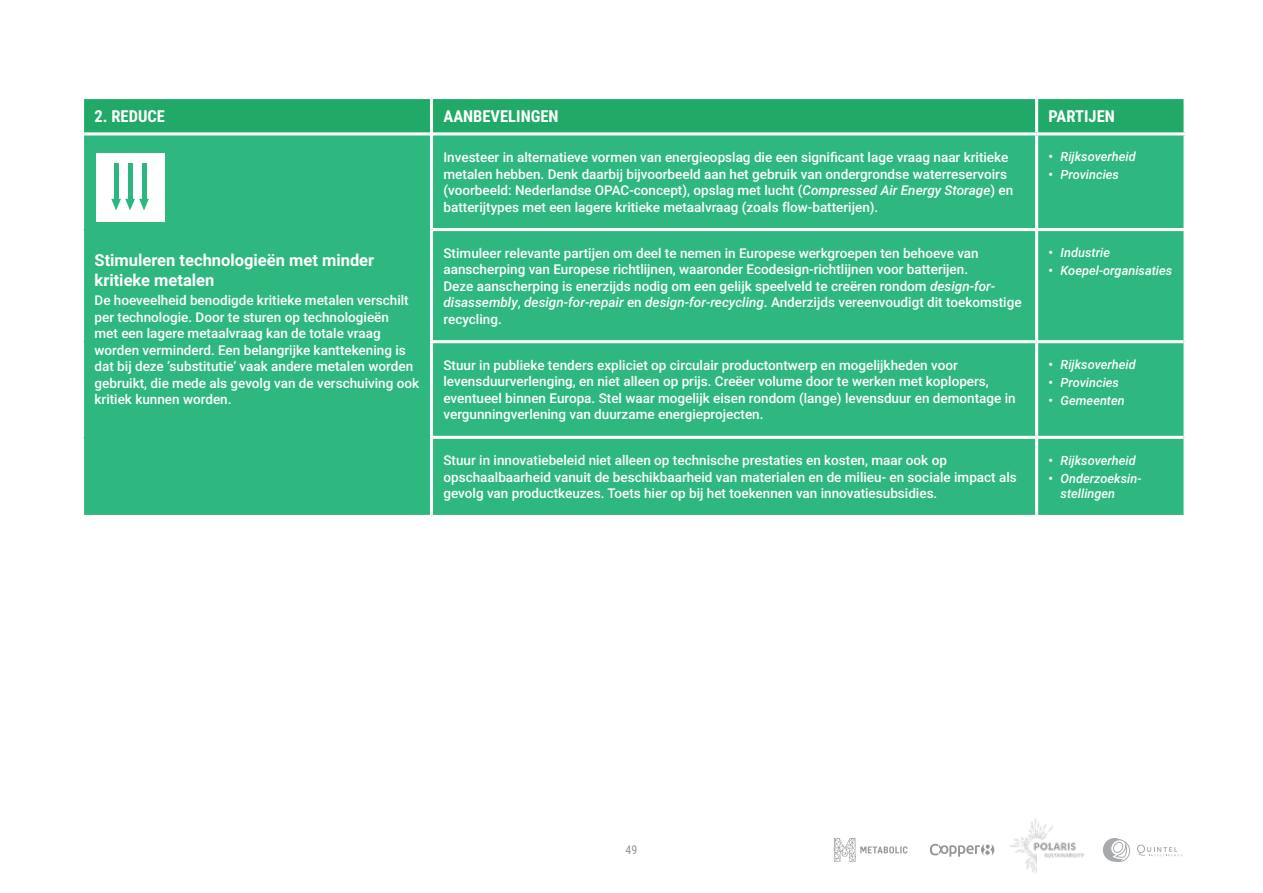
<style>
.page{position:relative;width:1263px;height:893px;background:#fff}
.page>*{position:absolute;margin:0;border:0;box-sizing:border-box;transform-origin:0 0}
.t1{font:700 16.5px/19.5px "Roboto";color:#fff}
.t2{font:700 16.5px "Roboto Condensed";color:#fff}
.t3{font:500 13.5px/16.5px "Roboto";color:#fff}
.t4{font:italic 500 12.75px/15px "Roboto";color:#fff}
.t5{font:12px "Roboto Condensed";color:#939598}
.s1{font-style:italic}
.s2{font-weight:700;font-style:normal}
</style>
<div class="page">
<svg style="left:1103px;top:838px;width:27px;height:24px"></svg>
<svg style="left:1137px;top:845px;width:45px;height:11px"></svg>
<svg style="left:834px;top:838px;width:73px;height:24px"></svg>
<svg style="left:930px;top:844px;width:64px;height:13px"></svg>
<img style="left:1009px;top:818px;width:75px;height:56px">
<div style="left:84px;top:99px;width:1099px;height:33px;background:#21a967"></div>
<div style="left:84px;top:135px;width:1099px;height:380px;background:#2eb880"></div>
<hr style="left:1035px;top:99px;width:3px;height:33px;background:#fff">
<hr style="left:1035px;top:135px;width:3px;height:93px;background:#fff">
<hr style="left:433px;top:228px;width:603px;height:3px;background:#fff">
<hr style="left:1036px;top:228px;width:150px;height:3px;background:#fff">
<hr style="left:1035px;top:231px;width:3px;height:109px;background:#fff">
<hr style="left:1035px;top:343px;width:3px;height:93px;background:#fff">
<hr style="left:1035px;top:439px;width:3px;height:76px;background:#fff">
<hr style="left:430px;top:340px;width:606px;height:3px;background:#fff">
<hr style="left:1036px;top:340px;width:147px;height:3px;background:#fff">
<hr style="left:430px;top:436px;width:606px;height:3px;background:#fff">
<hr style="left:1036px;top:436px;width:147px;height:3px;background:#fff">
<hr style="left:430px;top:99px;width:3px;height:35px;background:#fff">
<hr style="left:430px;top:134px;width:3px;height:96px;background:#fff">
<hr style="left:430px;top:230px;width:3px;height:110px;background:#fff">
<hr style="left:430px;top:343px;width:3px;height:93px;background:#fff">
<hr style="left:430px;top:439px;width:3px;height:76px;background:#fff">
<div style="left:96px;top:153px;width:69px;height:68px;background:#fff"></div>
<hr style="left:142px;top:163px;width:4px;height:38px;background:#2db780">
<hr style="left:128px;top:163px;width:4px;height:38px;background:#2db780">
<div style="left:114px;top:163px;width:5px;height:38px;background:#2db780"></div>
<svg style="left:111px;top:199px;width:38px;height:11px"></svg>
<p class="t2" style="left:95px;top:104px;width:72px">2. REDUCE</p>
<p class="t2" style="left:443px;top:104px;width:117px">AANBEVELINGEN</p>
<p class="t2" style="left:1048px;top:104px;width:68px">PARTIJEN</p>
<p class="t1" style="left:95px;top:250px;width:281px">Stimuleren technologieën met minder kritieke metalen</p>
<p class="t3" style="left:95px;top:292px;width:326px">De hoeveelheid benodigde kritieke metalen verschilt per technologie. Door te sturen op technologieën<br>met een lagere metaalvraag kan de totale vraag worden verminderd. Een belangrijke kanttekening is dat bij deze ‘substitutie’ vaak andere metalen worden gebruikt, die mede als gevolg van de verschuiving ook kritiek kunnen worden.</p>
<p class="t3" style="left:443px;top:148px;width:571px">Investeer in alternatieve vormen van energieopslag die een significant lage vraag naar kritieke metalen hebben. Denk daarbij bijvoorbeeld aan het gebruik van ondergrondse waterreservoirs (voorbeeld: Nederlandse OPAC-concept), opslag met lucht (<span class="s1">Compressed Air Energy Storage</span>) en batterijtypes met een lagere kritieke metaalvraag (zoals flow-batterijen).</p>
<p class="t4" style="left:1049px;top:149px;width:89px"><span class="s2">•</span> Rijksoverheid</p>
<p class="t4" style="left:1049px;top:167px;width:72px"><span class="s2">•</span> Provincies</p>
<p class="t3" style="left:443px;top:244px;width:580px">Stimuleer relevante partijen om deel te nemen in Europese werkgroepen ten behoeve van aanscherping van Europese richtlijnen, waaronder Ecodesign-richtlijnen voor batterijen.<br>Deze aanscherping is enerzijds nodig om een gelijk speelveld te creëren rondom <span class="s1">design-for&shy;disassembly</span>, <span class="s1">design-for-repair</span> en <span class="s1">design-for-recycling</span>. Anderzijds vereenvoudigt dit toekomstige recycling.</p>
<p class="t4" style="left:1049px;top:245px;width:63px"><span class="s2">•</span> Industrie</p>
<p class="t4" style="left:1049px;top:263px;width:125px"><span class="s2">•</span> Koepel-organisaties</p>
<p class="t3" style="left:443px;top:356px;width:574px">Stuur in publieke tenders expliciet op circulair productontwerp en mogelijkheden voor levensduurverlenging, en niet alleen op prijs. Creëer volume door te werken met koplopers, eventueel binnen Europa. Stel waar mogelijk eisen rondom (lange) levensduur en demontage in vergunningverlening van duurzame energieprojecten.</p>
<p class="t4" style="left:1049px;top:357px;width:89px"><span class="s2">•</span> Rijksoverheid</p>
<p class="t4" style="left:1049px;top:375px;width:72px"><span class="s2">•</span> Provincies</p>
<p class="t4" style="left:1049px;top:393px;width:78px"><span class="s2">•</span> Gemeenten</p>
<p class="t3" style="left:443px;top:452px;width:575px">Stuur in innovatiebeleid niet alleen op technische prestaties en kosten, maar ook op opschaalbaarheid vanuit de beschikbaarheid van materialen en de milieu- en sociale impact als gevolg van productkeuzes. Toets hier op bij het toekennen van innovatiesubsidies.</p>
<p class="t4" style="left:1049px;top:452px;width:89px"><span class="s2">•</span> Rijksoverheid</p>
<p class="t4" style="left:1061px;top:470px;width:82px;text-indent:-12px"><span class="s2">•</span> Onderzoeksin&shy;stellingen</p>
<p class="t5" style="left:625px;top:841px;width:13px">49</p>
</div>
